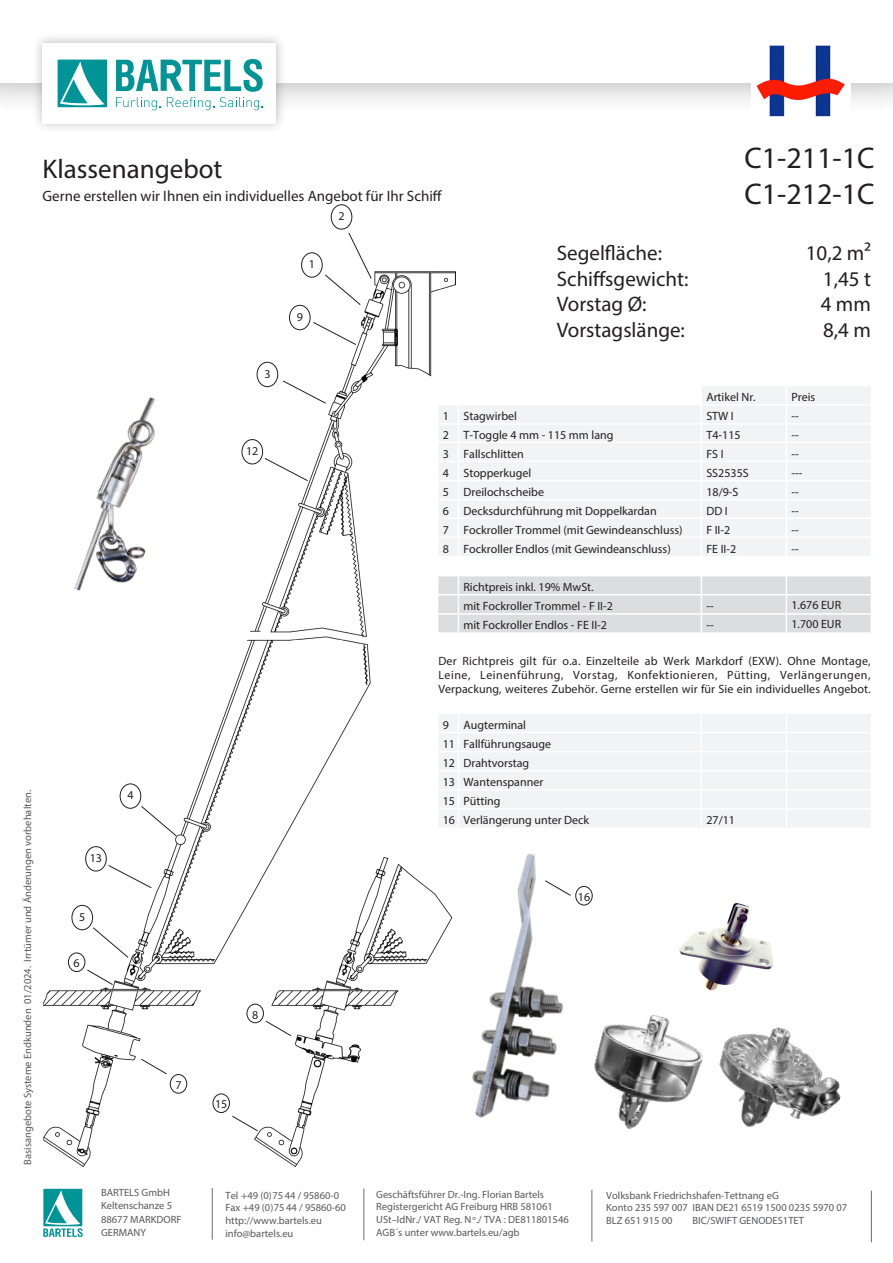
<style>
.page{position:relative;width:893px;height:1263px;background:#fff}
.page>*{position:absolute;margin:0;border:0;box-sizing:border-box;transform-origin:0 0}
.t1{font:30px/36px "Myriad Pro";color:#231f20}
.t2{font:27px "Myriad Pro";color:#231f20}
.t3{font:21px "Myriad Pro";color:#231f20}
.t4{font:15px "Myriad Pro";color:#231f20}
.t5{font:12px/19.2px "Myriad Pro";color:#231f20}
.t6{font:10.5px/12.6px "Myriad Pro";color:#57585a}
</style>
<div class="page">
<div style="left:0;top:0;width:893px;height:116px;background:#231f20;opacity:.3"></div>
<div style="left:0;top:0;width:893px;height:83px;background:#fff"></div>
<div style="left:32px;top:32px;width:255px;height:102px;background:#231f20;opacity:.3"></div>
<div style="left:43px;top:43px;width:233px;height:81px;background:#fff"></div>
<hr style="left:212px;top:1188px;width:1px;height:51px;background:#6c6d70">
<hr style="left:363px;top:1188px;width:1px;height:52px;background:#6c6d70">
<hr style="left:591px;top:1190px;width:1px;height:51px;background:#6c6d70">
<hr style="left:871px;top:1191px;width:1px;height:51px;background:#6c6d70">
<svg style="left:58px;top:60px;width:49px;height:47px"></svg>
<svg style="left:116px;top:59px;width:147px;height:51px"></svg>
<svg style="left:43px;top:1189px;width:40px;height:48px"></svg>
<img style="left:472px;top:853px;width:106px;height:265px">
<img style="left:44px;top:271px;width:412px;height:895px">
<div style="left:459px;top:714px;width:411px;height:113px;background:#f2f3f4"></div>
<div style="left:438px;top:652px;width:433px;height:42px;background:#fff"></div>
<svg style="left:437px;top:385px;width:434px;height:266px"></svg>
<hr style="left:437px;top:651px;width:21px;height:2px;background:#fff">
<hr style="left:437px;top:653px;width:1px;height:40px;background:#fff">
<hr style="left:437px;top:693px;width:21px;height:2px;background:#fff">
<hr style="left:458px;top:732px;width:243px;height:1px;background:#fff">
<hr style="left:701px;top:732px;width:85px;height:1px;background:#fff">
<hr style="left:786px;top:732px;width:86px;height:1px;background:#fff">
<hr style="left:458px;top:751px;width:243px;height:1px;background:#fff">
<hr style="left:701px;top:751px;width:85px;height:1px;background:#fff">
<hr style="left:786px;top:751px;width:86px;height:1px;background:#fff">
<hr style="left:458px;top:770px;width:243px;height:1px;background:#fff">
<hr style="left:701px;top:770px;width:85px;height:1px;background:#fff">
<hr style="left:786px;top:770px;width:86px;height:1px;background:#fff">
<hr style="left:458px;top:789px;width:243px;height:2px;background:#fff">
<hr style="left:701px;top:789px;width:85px;height:2px;background:#fff">
<hr style="left:786px;top:789px;width:86px;height:2px;background:#fff">
<hr style="left:458px;top:808px;width:243px;height:2px;background:#fff">
<svg style="left:437px;top:695px;width:20px;height:132px"></svg>
<hr style="left:701px;top:808px;width:85px;height:2px;background:#fff">
<svg style="left:701px;top:714px;width:1px;height:113px"></svg>
<hr style="left:786px;top:808px;width:86px;height:2px;background:#fff">
<svg style="left:786px;top:714px;width:1px;height:113px"></svg>
<hr style="left:437px;top:827px;width:21px;height:2px;background:#fff">
<div style="left:301px;top:252px;width:22px;height:26px;border:1px solid #231f20;border-radius:50%"></div>
<svg style="left:324px;top:232px;width:48px;height:74px"></svg>
<div style="left:331px;top:204px;width:21px;height:25px;border:1px solid #231f20;border-radius:50%"></div>
<div style="left:72px;top:905px;width:21px;height:25px;border:1px solid #231f20;border-radius:50%"></div>
<div style="left:120px;top:783px;width:21px;height:26px;border:1px solid #231f20;border-radius:50%"></div>
<svg style="left:92px;top:927px;width:37px;height:31px"></svg>
<svg style="left:140px;top:805px;width:37px;height:32px"></svg>
<svg style="left:282px;top:380px;width:45px;height:24px"></svg>
<svg style="left:264px;top:457px;width:45px;height:25px"></svg>
<svg style="left:312px;top:321px;width:45px;height:25px"></svg>
<div style="left:257px;top:362px;width:21px;height:25px;border:1px solid #231f20;border-radius:50%"></div>
<div style="left:242px;top:439px;width:21px;height:25px;border:1px solid #231f20;border-radius:50%"></div>
<div style="left:289px;top:305px;width:21px;height:25px;border:1px solid #231f20;border-radius:50%"></div>
<div style="left:68px;top:952px;width:17px;height:20px;border:1px solid #231f20;border-radius:50%"></div>
<svg style="left:86px;top:969px;width:28px;height:17px"></svg>
<div style="left:170px;top:1074px;width:17px;height:19px;border:1px solid #231f20;border-radius:50%"></div>
<svg style="left:140px;top:1058px;width:28px;height:17px"></svg>
<div style="left:247px;top:1004px;width:17px;height:19px;border:1px solid #231f20;border-radius:50%"></div>
<svg style="left:265px;top:1020px;width:27px;height:17px"></svg>
<div style="left:213px;top:1093px;width:17px;height:20px;border:1px solid #231f20;border-radius:50%"></div>
<svg style="left:231px;top:1115px;width:28px;height:17px"></svg>
<img style="left:751px;top:45px;width:99px;height:72px">
<svg style="left:108px;top:864px;width:44px;height:25px"></svg>
<div style="left:85px;top:846px;width:22px;height:25px;border:1px solid #231f20;border-radius:50%"></div>
<svg style="left:544px;top:880px;width:28px;height:16px"></svg>
<div style="left:575px;top:886px;width:18px;height:19px;border:1px solid #231f20;border-radius:50%"></div>
<img style="left:679px;top:902px;width:94px;height:89px">
<img style="left:594px;top:1015px;width:110px;height:114px">
<img style="left:719px;top:1027px;width:122px;height:101px">
<img style="left:63px;top:388px;width:124px;height:214px">
<h2 class="t2" style="left:43px;top:153px;width:181px">Klassenangebot</h2>
<p class="t4" style="left:43px;top:187px;width:401px">Gerne erstellen wir Ihnen ein individuelles Angebot für Ihr Schiff</p>
<p class="t5" style="left:309px;top:254px;width:8px">1</p>
<p class="t5" style="left:297px;top:307px;width:8px">9</p>
<p class="t5" style="left:338px;top:206px;width:8px">2</p>
<h1 class="t1" style="left:744px;top:139px;width:132px">C1-211-1C<br>C1-212-1C</h1>
<h3 class="t3" style="left:557px;top:240px;width:107px">Segelfläche:</h3>
<h3 class="t3" style="left:806px;top:240px;width:67px">10,2 m²</h3>
<h3 class="t3" style="left:557px;top:266px;width:133px">Schiffsgewicht:</h3>
<h3 class="t3" style="left:823px;top:266px;width:50px">1,45 t</h3>
<h3 class="t3" style="left:557px;top:291px;width:91px">Vorstag Ø:</h3>
<h3 class="t3" style="left:821px;top:291px;width:52px">4 mm</h3>
<h3 class="t3" style="left:557px;top:317px;width:130px">Vorstagslänge:</h3>
<h3 class="t3" style="left:823px;top:317px;width:49px">8,4 m</h3>
<p class="t6" style="left:21px;top:1164px;width:376px;rotate:-90deg">Basisangebote Systeme Endkunden 01/2024. Irrtümer und Änderungen vorbehalten.</p>
<p class="t5" style="left:264px;top:364px;width:8px">3</p>
<p class="t5" style="left:246px;top:441px;width:14px">12</p>
<p class="t5" style="left:90px;top:848px;width:14px">13</p>
<p class="t5" style="left:79px;top:907px;width:8px">5</p>
<p class="t5" style="left:74px;top:953px;width:8px">6</p>
<p class="t5" style="left:127px;top:785px;width:8px">4</p>
<p class="t5" style="left:175px;top:1075px;width:8px">7</p>
<p class="t5" style="left:252px;top:1005px;width:8px">8</p>
<p class="t5" style="left:215px;top:1094px;width:14px">15</p>
<p class="t5" style="left:706px;top:387px;width:51px">Artikel Nr.</p>
<p class="t5" style="left:791px;top:387px;width:25px">Preis</p>
<p class="t5" style="left:443px;top:406px;width:76px">1 Stagwirbel</p>
<p class="t5" style="left:706px;top:406px;width:29px">STW I</p>
<p class="t5" style="left:791px;top:406px;width:9px">--</p>
<p class="t5" style="left:443px;top:425px;width:172px">2 T-Toggle 4 mm - 115 mm lang</p>
<p class="t5" style="left:706px;top:425px;width:36px">T4-115</p>
<p class="t5" style="left:791px;top:425px;width:9px">--</p>
<p class="t5" style="left:443px;top:444px;width:83px">3 Fallschlitten</p>
<p class="t5" style="left:706px;top:444px;width:19px">FS I</p>
<p class="t5" style="left:791px;top:444px;width:9px">--</p>
<p class="t5" style="left:443px;top:463px;width:90px">4 Stopperkugel</p>
<p class="t5" style="left:706px;top:463px;width:44px">SS2535S</p>
<p class="t5" style="left:791px;top:463px;width:13px">---</p>
<p class="t5" style="left:443px;top:482px;width:103px">5 Dreilochscheibe</p>
<p class="t5" style="left:706px;top:482px;width:34px">18/9-S</p>
<p class="t5" style="left:791px;top:482px;width:9px">--</p>
<p class="t5" style="left:443px;top:501px;width:216px">6 Decksdurchführung mit Doppelkardan</p>
<p class="t5" style="left:706px;top:501px;width:23px">DD I</p>
<p class="t5" style="left:791px;top:501px;width:9px">--</p>
<p class="t5" style="left:443px;top:520px;width:241px">7 Fockroller Trommel (mit Gewindeanschluss)</p>
<p class="t5" style="left:706px;top:520px;width:25px">F II-2</p>
<p class="t5" style="left:791px;top:520px;width:9px">--</p>
<p class="t5" style="left:443px;top:539px;width:230px">8 Fockroller Endlos (mit Gewindeanschluss)</p>
<p class="t5" style="left:706px;top:539px;width:31px">FE II-2</p>
<p class="t5" style="left:791px;top:539px;width:9px">--</p>
<p class="t5" style="left:463px;top:577px;width:151px">Richtpreis inkl. 19% MwSt. mit Fockroller Trommel - F II-2</p>
<p class="t5" style="left:706px;top:596px;width:9px">--</p>
<p class="t5" style="left:791px;top:595px;width:51px">1.676 EUR</p>
<p class="t5" style="left:463px;top:615px;width:145px">mit Fockroller Endlos - FE II-2</p>
<p class="t5" style="left:706px;top:615px;width:9px">--</p>
<p class="t5" style="left:791px;top:614px;width:51px">1.700 EUR</p>
<p class="t5" style="left:438px;top:653px;width:434px;line-height:14.4px;text-align:justify">Der Richtpreis gilt für o.a. Einzelteile ab Werk Markdorf (EXW). Ohne Montage, Leine, Leinenführung, Vorstag, Konfektionieren, Pütting, Verlängerungen, Verpackung, weiteres Zubehör. Gerne erstellen wir für Sie ein individuelles Angebot.</p>
<p class="t5" style="left:443px;top:715px;width:148px">9 Augterminal<br>11 Fallführungsauge<br>12 Drahtvorstag<br>13 Wantenspanner<br>15 Pütting<br>16 Verlängerung unter Deck</p>
<p class="t5" style="left:706px;top:810px;width:30px">27/11</p>
<p class="t5" style="left:578px;top:887px;width:14px">16</p>
<p class="t6" style="left:101px;top:1185px;width:82px;line-height:13.5px">BARTELS GmbH<br>Keltenschanze 5<br>88677 MARKDORF<br>GERMANY</p>
<p class="t6" style="left:225px;top:1189px;width:122px">Tel +49 (0)75 44 / 95860-0<br>Fax +49 (0)75 44 / 95860-60 http://www.bartels.eu info@bartels.eu</p>
<p class="t6" style="left:606px;top:1189px;width:243px">Volksbank Friedrichshafen-Tettnang eG<br>Konto 235 597 007 IBAN DE21 6519 1500 0235 5970 07<br>BLZ 651 915 00</p>
<p class="t6" style="left:376px;top:1188px;width:194px">Geschäftsführer Dr.-Ing. Florian Bartels Registergericht AG Freiburg HRB 581061<br>USt–IdNr./ VAT Reg. N <sup>o</sup>./ TVA : DE811801546<br>AGB´s unter www.bartels.eu/agb</p>
<p class="t6" style="left:692px;top:1214px;width:113px">BIC/SWIFT GENODES1TET</p>
</div>
